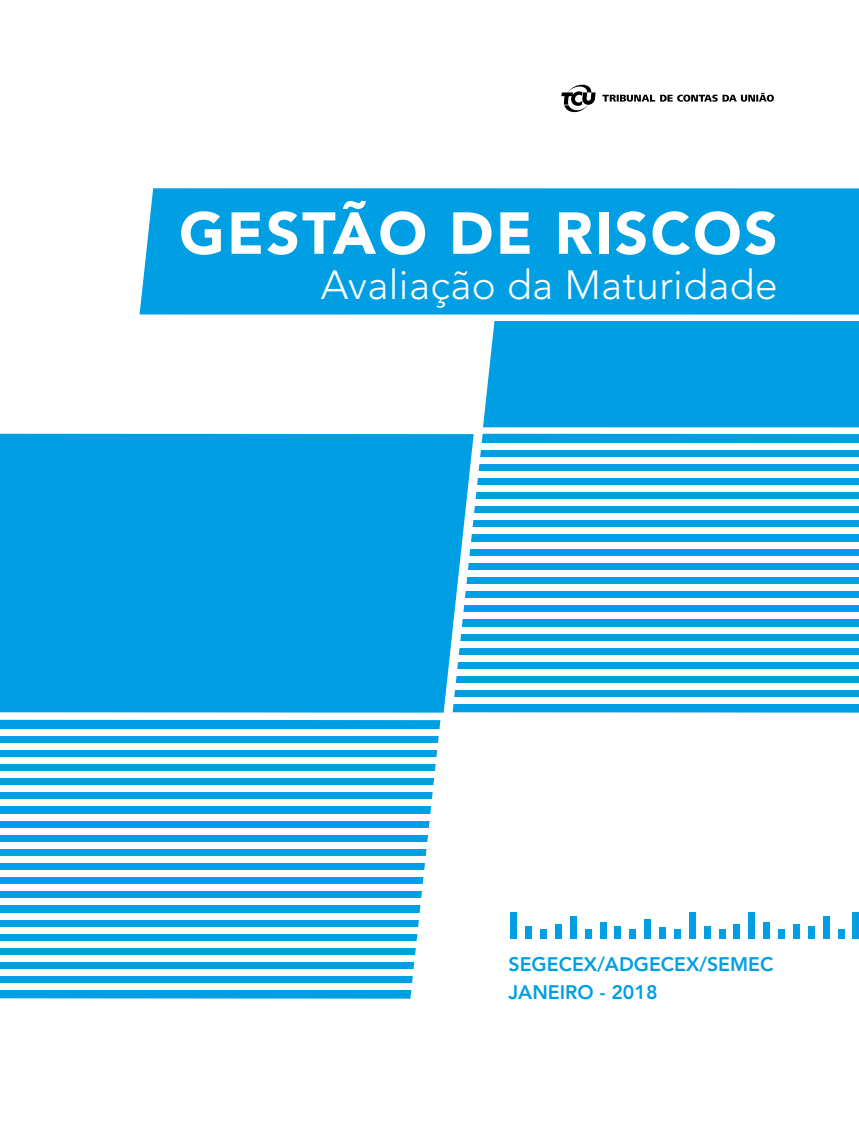
<style>
.page{position:relative;width:859px;height:1132px;background:#fff}
.page>*{position:absolute;margin:0;border:0;box-sizing:border-box;transform-origin:0 0}
.t1{font:900 58.5px "Avenir LT Std";letter-spacing:.04em;color:#fff}
.t2{font:300 40.5px "Avenir LT Std";letter-spacing:.01em;color:#fff}
.Subtitulo_R_A_G_R{font:800 19.5px "Avenir LT Std";color:#009fe3}
</style>
<div class="page">
<div style="left:629px;top:929px;width:7px;height:9px;background:#009fe3"></div>
<div style="left:540px;top:929px;width:7px;height:9px;background:#009fe3"></div>
<div style="left:763px;top:921px;width:7px;height:17px;background:#009fe3"></div>
<div style="left:689px;top:912px;width:7px;height:26px;background:#009fe3"></div>
<div style="left:600px;top:921px;width:7px;height:17px;background:#009fe3"></div>
<div style="left:778px;top:929px;width:7px;height:9px;background:#009fe3"></div>
<div style="left:659px;top:926px;width:7px;height:12px;background:#009fe3"></div>
<div style="left:570px;top:915px;width:7px;height:23px;background:#009fe3"></div>
<div style="left:823px;top:915px;width:7px;height:23px;background:#009fe3"></div>
<div style="left:718px;top:929px;width:7px;height:9px;background:#009fe3"></div>
<div style="left:837px;top:929px;width:7px;height:9px;background:#009fe3"></div>
<div style="left:644px;top:918px;width:7px;height:20px;background:#009fe3"></div>
<div style="left:555px;top:923px;width:7px;height:15px;background:#009fe3"></div>
<div style="left:793px;top:923px;width:7px;height:15px;background:#009fe3"></div>
<div style="left:704px;top:925px;width:7px;height:13px;background:#009fe3"></div>
<div style="left:614px;top:925px;width:7px;height:13px;background:#009fe3"></div>
<div style="left:808px;top:925px;width:7px;height:13px;background:#009fe3"></div>
<div style="left:674px;top:929px;width:7px;height:9px;background:#009fe3"></div>
<div style="left:585px;top:929px;width:7px;height:9px;background:#009fe3"></div>
<div style="left:748px;top:912px;width:7px;height:26px;background:#009fe3"></div>
<div style="left:733px;top:923px;width:7px;height:15px;background:#009fe3"></div>
<div style="left:852px;top:912px;width:7px;height:26px;background:#009fe3"></div>
<div style="left:510px;top:912px;width:7px;height:26px;background:#009fe3"></div>
<div style="left:525px;top:925px;width:7px;height:13px;background:#009fe3"></div>
<div style="left:483px;top:321px;width:376px;height:106px;background:#009fe3"></div>
<svg style="left:474px;top:433px;width:385px;height:279px;background:#1ba9e5"></svg>
<svg style="left:0;top:719px;width:440px;height:279px;fill:#009fe3"></svg>
<div style="left:444px;top:442px;width:415px;height:7px;background:#fff"></div>
<div style="left:444px;top:499px;width:415px;height:7px;background:#fff"></div>
<div style="left:444px;top:556px;width:415px;height:6px;background:#fff"></div>
<div style="left:444px;top:612px;width:415px;height:7px;background:#fff"></div>
<div style="left:444px;top:471px;width:415px;height:6px;background:#fff"></div>
<div style="left:444px;top:527px;width:415px;height:7px;background:#fff"></div>
<div style="left:444px;top:584px;width:415px;height:6px;background:#fff"></div>
<div style="left:444px;top:640px;width:415px;height:7px;background:#fff"></div>
<div style="left:444px;top:683px;width:415px;height:6px;background:#fff"></div>
<div style="left:444px;top:457px;width:415px;height:6px;background:#fff"></div>
<div style="left:444px;top:513px;width:415px;height:7px;background:#fff"></div>
<div style="left:444px;top:570px;width:415px;height:6px;background:#fff"></div>
<div style="left:444px;top:626px;width:415px;height:7px;background:#fff"></div>
<div style="left:444px;top:654px;width:415px;height:7px;background:#fff"></div>
<div style="left:444px;top:485px;width:415px;height:6px;background:#fff"></div>
<div style="left:444px;top:541px;width:415px;height:7px;background:#fff"></div>
<div style="left:444px;top:598px;width:415px;height:6px;background:#fff"></div>
<div style="left:444px;top:669px;width:415px;height:6px;background:#fff"></div>
<div style="left:444px;top:697px;width:415px;height:6px;background:#fff"></div>
<div style="left:0;top:728px;width:442px;height:7px;background:#fff"></div>
<div style="left:0;top:785px;width:442px;height:6px;background:#fff"></div>
<div style="left:0;top:841px;width:442px;height:7px;background:#fff"></div>
<div style="left:0;top:898px;width:442px;height:6px;background:#fff"></div>
<div style="left:0;top:757px;width:442px;height:6px;background:#fff"></div>
<div style="left:0;top:813px;width:442px;height:7px;background:#fff"></div>
<div style="left:0;top:870px;width:442px;height:6px;background:#fff"></div>
<div style="left:0;top:926px;width:442px;height:7px;background:#fff"></div>
<div style="left:0;top:969px;width:442px;height:6px;background:#fff"></div>
<div style="left:0;top:742px;width:442px;height:7px;background:#fff"></div>
<div style="left:0;top:799px;width:442px;height:6px;background:#fff"></div>
<div style="left:0;top:855px;width:442px;height:7px;background:#fff"></div>
<div style="left:0;top:912px;width:442px;height:7px;background:#fff"></div>
<div style="left:0;top:940px;width:442px;height:7px;background:#fff"></div>
<div style="left:0;top:771px;width:442px;height:6px;background:#fff"></div>
<div style="left:0;top:827px;width:442px;height:7px;background:#fff"></div>
<div style="left:0;top:884px;width:442px;height:6px;background:#fff"></div>
<div style="left:0;top:954px;width:442px;height:7px;background:#fff"></div>
<div style="left:0;top:983px;width:442px;height:6px;background:#fff"></div>
<div style="left:0;top:433px;width:474px;height:279px;background:#009fe3"></div>
<div style="left:140px;top:188px;width:719px;height:127px;background:#009fe3"></div>
<svg style="left:602px;top:93px;width:172px;height:9px"></svg>
<svg style="left:561px;top:84px;width:35px;height:29px"></svg>
<p class="t1" style="left:179px;top:198px;width:600px">GESTÃO DE RISCOS</p>
<p class="t2" style="left:321px;top:261px;width:458px">Avaliação da Maturidade</p>
<p class="Subtitulo_R_A_G_R" style="left:508px;top:952px;width:267px">SEGECEX/ADGECEX/SEMEC</p>
<p class="Subtitulo_R_A_G_R" style="left:508px;top:980px;width:151px">JANEIRO - 2018</p>
</div>
